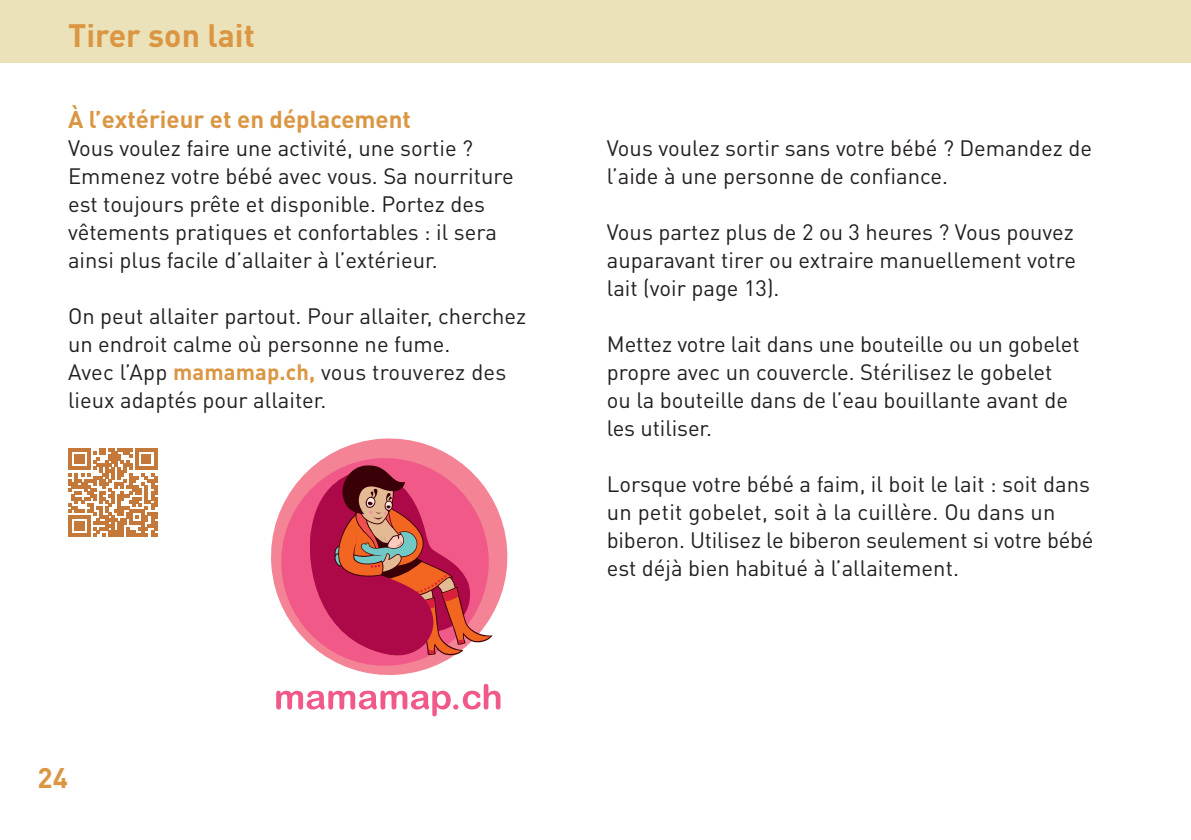
<style>
.page{position:relative;width:1191px;height:840px;background:#fff}
.page>*{position:absolute;margin:0;border:0;box-sizing:border-box;transform-origin:0 0}
.t1{font:700 32px "DINOT";color:#da9643}
.t2{font:700 28px "DINOT";color:#da9643}
.t3{font:700 24px "DINOT";color:#da9643}
.t4{font:22px/28px "DINOT";color:#231f20}
.s1{font-weight:700;color:#da9643}
</style>
<div class="page">
<div style="left:0;top:0;width:1191px;height:62px;background:#ebe2b9"></div>
<svg style="left:276px;top:683px;width:224px;height:33px"></svg>
<svg style="left:271px;top:438px;width:237px;height:237px"></svg>
<svg style="left:277px;top:454px;width:215px;height:215px"></svg>
<svg style="left:305px;top:464px;width:187px;height:199px"></svg>
<svg style="left:69px;top:448px;width:88px;height:88px"></svg>
<h1 class="t1" style="left:68px;top:14px;width:188px">Tirer son lait</h1>
<p class="t3" style="left:68px;top:103px;width:344px">À l’extérieur et en déplacement</p>
<p class="t4" style="left:68px;top:133px;width:447px">Vous voulez faire une activité, une sortie ?<br>Emmenez votre bébé avec vous. Sa nourriture est toujours prête et disponible. Portez des vêtements pratiques et confortables : il sera ainsi plus facile d’allaiter à l’extérieur.</p>
<p class="t4" style="left:68px;top:301px;width:460px">On peut allaiter partout. Pour allaiter, cherchez un endroit calme où personne ne fume.<br>Avec l’App <span class="s1">mamamap.ch,</span> vous trouverez des lieux adaptés pour allaiter.</p>
<p class="t2" style="left:37px;top:758px;width:32px">24</p>
<p class="t4" style="left:607px;top:133px;width:487px">Vous voulez sortir sans votre bébé ? Demandez de l’aide à une personne de confiance.</p>
<p class="t4" style="left:607px;top:217px;width:471px;text-align:justify">Vous partez plus de 2 ou 3 heures ? Vous pouvez auparavant tirer ou extraire manuellement votre lait (voir page 13).</p>
<p class="t4" style="left:607px;top:329px;width:474px">Mettez votre lait dans une bouteille ou un gobelet propre avec un couvercle. Stérilisez le gobelet ou la bouteille dans de l’eau bouillante avant de les utiliser.</p>
<p class="t4" style="left:607px;top:469px;width:488px">Lorsque votre bébé a faim, il boit le lait : soit dans un petit gobelet, soit à la cuillère. Ou dans un biberon. Utilisez le biberon seulement si votre bébé est déjà bien habitué à l’allaitement.</p>
</div>
